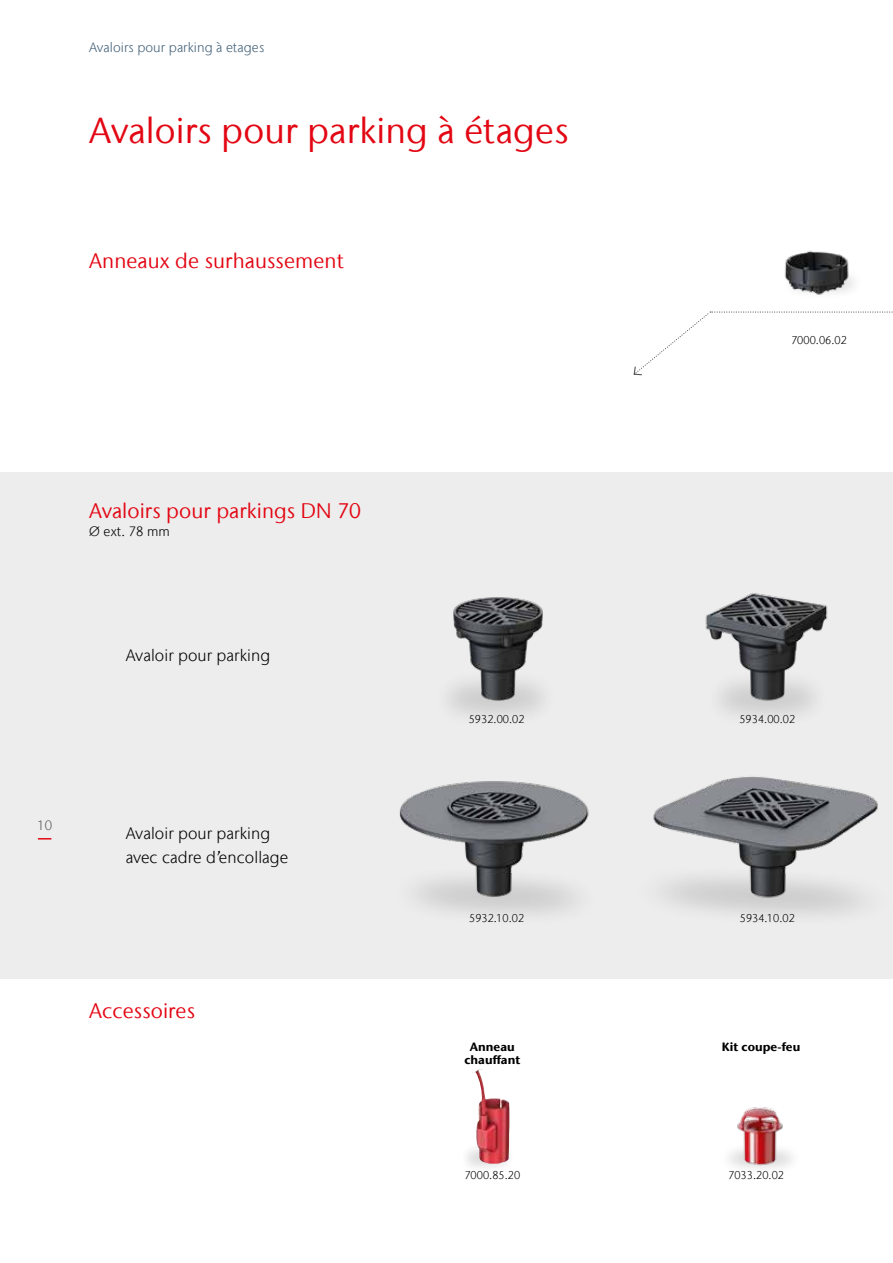
<style>
.page{position:relative;width:893px;height:1263px;background:#fff}
.page>*{position:absolute;margin:0;border:0;box-sizing:border-box;transform-origin:0 0}
.t1{font:36px "Stone Sans IIITC Com";letter-spacing:.005em;color:#e30613}
.t2{font:21px "Stone Sans IIITC Com";letter-spacing:.005em;color:#e30613}
.t3{font:300 16.5px/23.1px "Stone Sans IIITC Com";letter-spacing:.005em;color:#000}
.t4{font:300 13.5px "Stone Sans IIITC Com";letter-spacing:.005em;color:#415f77}
.t5{font:300 13.5px "Stone Sans IIITC Com";letter-spacing:.005em;color:#000}
.t6{font:300 13.5px "Stone Sans IIITC Com";color:#575756}
.t7{font:700 12px/13.5px "Stone Sans IIITC Com";letter-spacing:.005em;color:#000;text-align:center}
.t8{font:300 11.25px "Stone Sans IIITC Com";letter-spacing:.005em;color:#000}
</style>
<div class="page">
<div style="left:0;top:472px;width:893px;height:507px;background:#ededed"></div>
<img style="left:784px;top:250px;width:70px;height:45px">
<svg style="left:633px;top:311px;width:260px;height:65px"></svg>
<img style="left:472px;top:1069px;width:37px;height:95px">
<img style="left:730px;top:1107px;width:62px;height:62px">
<img style="left:441px;top:597px;width:109px;height:114px">
<img style="left:705px;top:593px;width:123px;height:123px">
<img style="left:399px;top:781px;width:190px;height:133px">
<img style="left:653px;top:776px;width:225px;height:139px">
<svg style="left:38px;top:838px;width:13px;height:1px"></svg>
<p class="t4" style="left:89px;top:38px;width:177px">Avaloirs pour parking à etages</p>
<h1 class="t1" style="left:89px;top:108px;width:481px">Avaloirs pour parking à étages</h1>
<h2 class="t2" style="left:89px;top:248px;width:256px">Anneaux de surhaussement</h2>
<p class="t8" style="left:791px;top:333px;width:57px">7000.06.02</p>
<h2 class="t2" style="left:89px;top:498px;width:273px">Avaloirs pour parkings DN 70</h2>
<p class="t5" style="left:89px;top:523px;width:82px">Ø ext. 78 mm</p>
<h3 class="t3" style="left:126px;top:643px;width:146px">Avaloir pour parking</h3>
<p class="t6" style="left:37px;top:816px;width:16px">10</p>
<h3 class="t3" style="left:126px;top:822px;width:164px">Avaloir pour parking avec cadre d’encollage</h3>
<h2 class="t2" style="left:89px;top:998px;width:107px">Accessoires</h2>
<p class="t8" style="left:469px;top:712px;width:57px">5932.00.02</p>
<p class="t8" style="left:469px;top:911px;width:57px">5932.10.02</p>
<p class="t8" style="left:739px;top:712px;width:57px">5934.00.02</p>
<p class="t8" style="left:740px;top:911px;width:57px">5934.10.02</p>
<p class="t7" style="left:464px;top:1040px;width:57px">Anneau chauffant</p>
<p class="t7" style="left:722px;top:1040px;width:80px">Kit coupe-feu</p>
<p class="t8" style="left:464px;top:1168px;width:57px">7000.85.20</p>
<p class="t8" style="left:728px;top:1168px;width:57px">7033.20.02</p>
</div>
